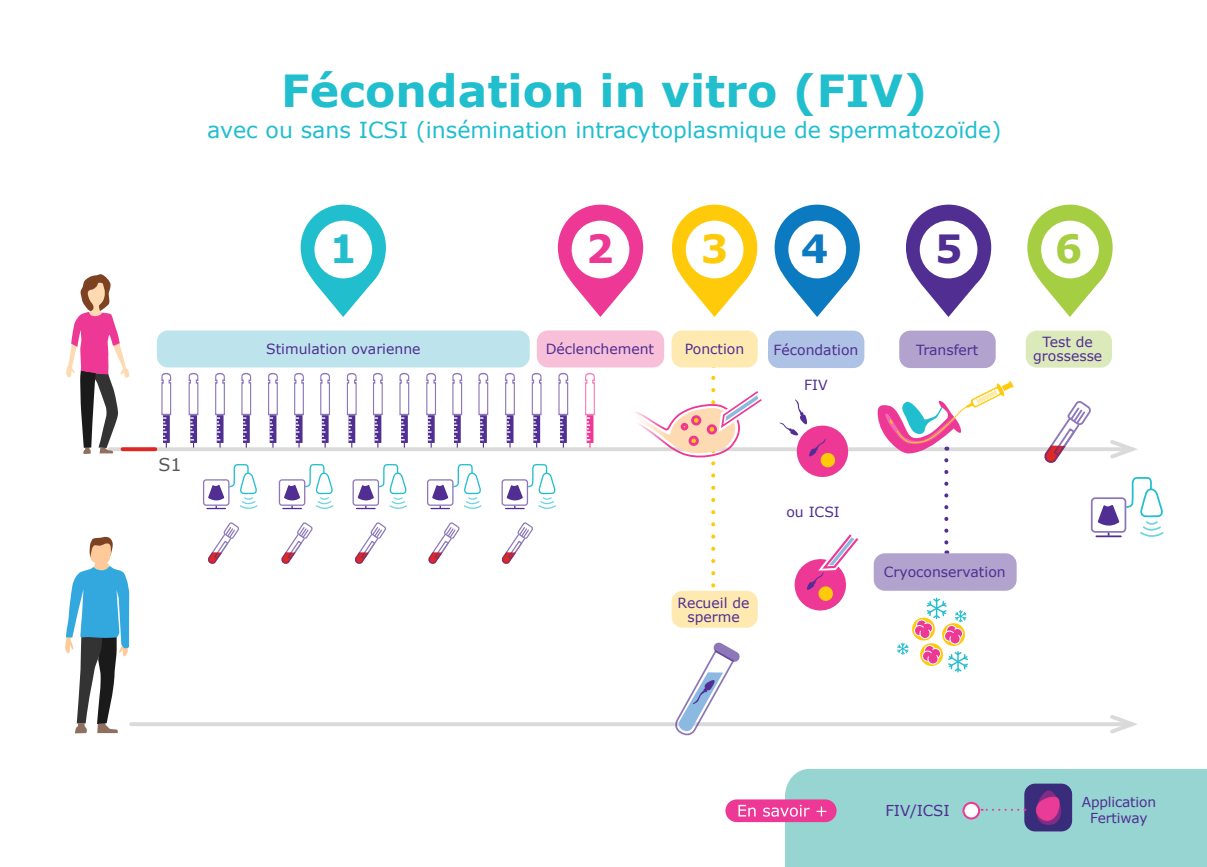
<style>
.page{position:relative;width:1207px;height:867px;background:#fff}
.page>*{position:absolute;margin:0;border:0;box-sizing:border-box;transform-origin:0 0}
.t1{font:700 44.2px "Verdana";color:#21bece}
.t2{font:700 38.8px "Verdana";color:#21bece}
.t3{font:700 38.8px "Verdana";color:#ed3896}
.t4{font:700 38.8px "Verdana";color:#feca0a}
.t5{font:700 38.8px "Verdana";color:#0b7ac0}
.t6{font:700 38.8px "Verdana";color:#502e92}
.t7{font:700 38.8px "Verdana";color:#a5ce43}
.t8{font:22px "Verdana";color:#21bece}
.t9{font:17.6px "Verdana";color:#57585a}
.t10{font:15px "Verdana";letter-spacing:-.01em;color:#502e92}
.t11{font:14px/14px "Verdana";color:#502e92;text-align:center}
.t12{font:13.8px/16.2px "Verdana";letter-spacing:-.01em;color:#502e92;text-align:center}
</style>
<div class="page">
<svg style="left:944px;top:460px;width:4px;height:93px"></svg>
<div style="left:157px;top:330px;width:373px;height:37px;background:#bde4ec;border-radius:11px"></div>
<hr style="left:109px;top:447px;width:1023px;height:4px;background:#dadada">
<hr style="left:131px;top:722px;width:1001px;height:4px;background:#dadada">
<svg style="left:1110px;top:715px;width:28px;height:19px"></svg>
<svg style="left:208px;top:522px;width:31px;height:42px"></svg>
<svg style="left:355px;top:522px;width:31px;height:42px"></svg>
<svg style="left:281px;top:522px;width:32px;height:42px"></svg>
<svg style="left:428px;top:522px;width:32px;height:42px"></svg>
<svg style="left:502px;top:522px;width:31px;height:42px"></svg>
<svg style="left:129px;top:447px;width:18px;height:4px"></svg>
<svg style="left:65px;top:536px;width:64px;height:197px"></svg>
<svg style="left:66px;top:274px;width:63px;height:180px"></svg>
<svg style="left:301px;top:204px;width:85px;height:113px"></svg>
<div style="left:314px;top:220px;width:58px;height:58px;background:#fff;border-radius:50%"></div>
<svg style="left:558px;top:204px;width:85px;height:113px"></svg>
<div style="left:571px;top:220px;width:58px;height:58px;background:#fff;border-radius:50%"></div>
<svg style="left:672px;top:204px;width:85px;height:113px"></svg>
<div style="left:685px;top:220px;width:59px;height:58px;background:#fff;border-radius:50%"></div>
<svg style="left:774px;top:204px;width:86px;height:113px"></svg>
<div style="left:788px;top:220px;width:58px;height:58px;background:#fff;border-radius:50%"></div>
<svg style="left:906px;top:204px;width:85px;height:113px"></svg>
<div style="left:919px;top:220px;width:58px;height:58px;background:#fff;border-radius:50%"></div>
<svg style="left:1027px;top:204px;width:85px;height:113px"></svg>
<div style="left:1040px;top:220px;width:59px;height:58px;background:#fff;border-radius:50%"></div>
<div style="left:671px;top:590px;width:86px;height:37px;background:#feeab1;border-radius:11px"></div>
<svg style="left:675px;top:642px;width:65px;height:94px"></svg>
<div style="left:671px;top:330px;width:86px;height:37px;background:#feeab1;border-radius:11px"></div>
<div style="left:537px;top:330px;width:127px;height:37px;background:#f7bfd8;border-radius:11px"></div>
<div style="left:768px;top:330px;width:96px;height:38px;background:#adc2e4;border-radius:11px"></div>
<div style="left:899px;top:330px;width:96px;height:38px;background:#b1a3ce;border-radius:11px"></div>
<div style="left:873px;top:553px;width:143px;height:37px;background:#b1a3ce;border-radius:11px"></div>
<div style="left:1025px;top:330px;width:87px;height:37px;background:#dceabb;border-radius:11px"></div>
<svg style="left:635px;top:378px;width:127px;height:241px"></svg>
<svg style="left:877px;top:380px;width:136px;height:73px"></svg>
<svg style="left:897px;top:597px;width:72px;height:75px"></svg>
<svg style="left:1043px;top:358px;width:121px;height:180px"></svg>
<hr style="left:1096px;top:535px;width:24px;height:2px;background:#502e92">
<div style="left:1090px;top:497px;width:36px;height:35px;border:2px solid #502e92;border-radius:4px"></div>
<svg style="left:147px;top:367px;width:462px;height:142px"></svg>
<div style="left:725px;top:799px;width:111px;height:23px;background:#ed3896;border-radius:11px"></div>
<svg style="left:794px;top:534px;width:65px;height:77px"></svg>
<div style="left:818px;top:586px;width:15px;height:15px;background:#feca0a;border-radius:50%"></div>
<svg style="left:779px;top:399px;width:70px;height:78px"></svg>
<svg style="left:738px;top:769px;width:469px;height:98px;background:#a0c9cf"></svg>
<p class="t1" style="left:281px;top:60px;width:648px">Fécondation in vitro (FIV)</p>
<p class="t8" style="left:207px;top:115px;width:796px">avec ou sans ICSI (insémination intracytoplasmique de spermatozoïde)</p>
<p class="t9" style="left:158px;top:452px;width:25px">S1</p>
<p class="t2" style="left:330px;top:222px;width:29px">1</p>
<p class="t3" style="left:586px;top:222px;width:29px">2</p>
<p class="t4" style="left:701px;top:222px;width:29px">3</p>
<p class="t5" style="left:800px;top:222px;width:29px">4</p>
<p class="t6" style="left:935px;top:222px;width:29px">5</p>
<p class="t7" style="left:1054px;top:222px;width:29px">6</p>
<p class="t11" style="left:266px;top:342px;width:156px">Stimulation ovarienne</p>
<p class="t11" style="left:546px;top:342px;width:110px">Déclenchement</p>
<p class="t11" style="left:685px;top:342px;width:61px">Ponction</p>
<p class="t11" style="left:773px;top:342px;width:86px">Fécondation</p>
<p class="t11" style="left:804px;top:378px;width:25px">FIV</p>
<p class="t11" style="left:916px;top:342px;width:64px">Transfert</p>
<p class="t11" style="left:1033px;top:335px;width:71px">Test de grossesse</p>
<p class="t11" style="left:677px;top:595px;width:73px">Recueil de sperme</p>
<p class="t11" style="left:786px;top:505px;width:55px">ou ICSI</p>
<p class="t11" style="left:884px;top:565px;width:123px">Cryoconservation</p>
<p class="t10" style="left:885px;top:799px;width:66px">FIV/ICSI</p>
<p class="t12" style="left:1081px;top:793px;width:76px">Application<br>Fertiway</p>
</div>
